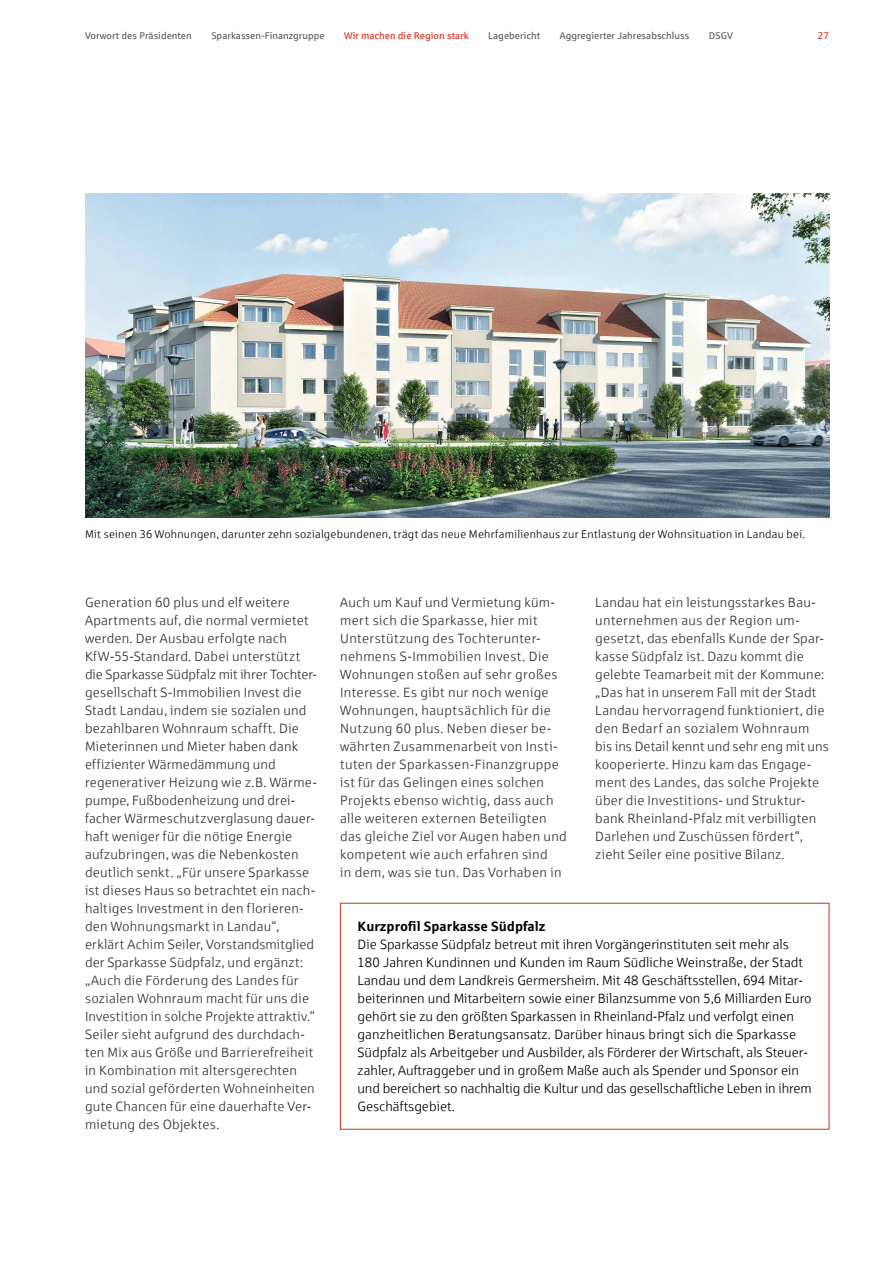
<style>
.page{position:relative;width:893px;height:1263px;background:#fff}
.page>*{position:absolute;margin:0;border:0;box-sizing:border-box;transform-origin:0 0}
.t1{font:13.5px/18px "Sparkasse Lt";letter-spacing:.015em;color:#313130}
.t2{font:13.5px/18px "Sparkasse Lt";color:#000}
.t3{font:700 13.5px "Sparkasse Rg";color:#000}
.t4{font:11.25px "Sparkasse Lt";letter-spacing:.025em;color:#000}
.t5{font:9.75px "Sparkasse Rg";color:#5b5b5a}
.t6{font:9.75px "Sparkasse Rg";color:#dd2a1b}
</style>
<div class="page">
<img style="left:85px;top:193px;width:744px;height:324px">
<div style="left:340px;top:903px;width:489px;height:226px;border:1px solid #dd2a1b"></div>
<p class="t5" style="left:85px;top:30px;width:108px">Vorwort des Präsidenten</p>
<p class="t5" style="left:211px;top:30px;width:115px">Sparkassen-Finanzgruppe</p>
<p class="t6" style="left:344px;top:30px;width:126px">Wir machen die Region stark</p>
<p class="t5" style="left:488px;top:30px;width:53px">Lagebericht</p>
<p class="t5" style="left:560px;top:30px;width:131px">Aggregierter Jahresabschluss</p>
<p class="t5" style="left:709px;top:30px;width:26px">DSGV</p>
<p class="t6" style="left:818px;top:30px;width:13px">27</p>
<p class="t4" style="left:85px;top:528px;width:722px">Mit seinen 36 Wohnungen, darunter zehn sozialgebundenen, trägt das neue Mehrfamilienhaus zur Entlastung der Wohnsituation in Landau bei.</p>
<p class="t1" style="left:85px;top:593px;width:234px">Generation 60 plus und elf weitere Apartments auf, die normal vermietet werden. Der Ausbau erfolgte nach KfW-55-Standard. Dabei unterstützt die Sparkasse Südpfalz mit ihrer Tochter&shy;gesellschaft S-Immobilien Invest die Stadt Landau, indem sie sozialen und bezahlbaren Wohnraum schafft. Die Mieterinnen und Mieter haben dank effizienter Wärmedämmung und regenerativer Heizung wie z.B. Wärme&shy;pumpe, Fußbodenheizung und drei&shy;facher Wärmeschutzverglasung dauer&shy;haft weniger für die nötige Energie aufzubringen, was die Nebenkosten deutlich senkt. „Für unsere Sparkasse ist dieses Haus so betrachtet ein nach&shy;haltiges Investment in den florieren&shy;den Wohnungsmarkt in Landau“, erklärt Achim Seiler, Vorstandsmitglied der Sparkasse Südpfalz, und ergänzt: „Auch die Förderung des Landes für sozialen Wohnraum macht für uns die Investition in solche Projekte attraktiv.“ Seiler sieht aufgrund des durchdach&shy;ten Mix aus Größe und Barrierefreiheit in Kombination mit altersgerechten und sozial geförderten Wohneinheiten gute Chancen für eine dauerhafte Ver&shy;mietung des Objektes.</p>
<p class="t1" style="left:340px;top:593px;width:228px">Auch um Kauf und Vermietung küm&shy;mert sich die Sparkasse, hier mit Unterstützung des Tochterunter&shy;nehmens S-Immobilien Invest. Die Wohnungen stoßen auf sehr großes Interesse. Es gibt nur noch wenige Wohnungen, hauptsächlich für die Nutzung 60 plus. Neben dieser be&shy;währten Zusammenarbeit von Insti&shy;tuten der Sparkassen-Finanzgruppe ist für das Gelingen eines solchen Projekts ebenso wichtig, dass auch alle weiteren externen Beteiligten das gleiche Ziel vor Augen haben und kompetent wie auch erfahren sind<br>in dem, was sie tun. Das Vorhaben in</p>
<p class="t1" style="left:595px;top:593px;width:235px">Landau hat ein leistungsstarkes Bau&shy;unternehmen aus der Region um&shy;gesetzt, das ebenfalls Kunde der Spar&shy;kasse Südpfalz ist. Dazu kommt die gelebte Teamarbeit mit der Kommune: „Das hat in unserem Fall mit der Stadt Landau hervorragend funktioniert, die den Bedarf an sozialem Wohnraum bis ins Detail kennt und sehr eng mit uns kooperierte. Hinzu kam das Engage&shy;ment des Landes, das solche Projekte über die Investitions- und Struktur&shy;bank Rheinland-Pfalz mit verbilligten Darlehen und Zuschüssen fördert“, zieht Seiler eine positive Bilanz.</p>
<p class="t3" style="left:358px;top:917px;width:189px">Kurzprofil Sparkasse Südpfalz</p>
<p class="t2" style="left:358px;top:935px;width:456px">Die Sparkasse Südpfalz betreut mit ihren Vorgängerinstituten seit mehr als 180 Jahren Kundinnen und Kunden im Raum Südliche Weinstraße, der Stadt Landau und dem Landkreis Germersheim. Mit 48 Geschäftsstellen, 694 Mitar&shy;beiterinnen und Mitarbeitern sowie einer Bilanzsumme von 5,6 Milliarden Euro gehört sie zu den größten Sparkassen in Rheinland-Pfalz und verfolgt einen ganzheitlichen Beratungsansatz. Darüber hinaus bringt sich die Sparkasse Südpfalz als Arbeitgeber und Ausbilder, als Förderer der Wirtschaft, als Steuer&shy;zahler, Auftraggeber und in großem Maße auch als Spender und Sponsor ein und bereichert so nachhaltig die Kultur und das gesellschaftliche Leben in ihrem Geschäftsgebiet.</p>
</div>
